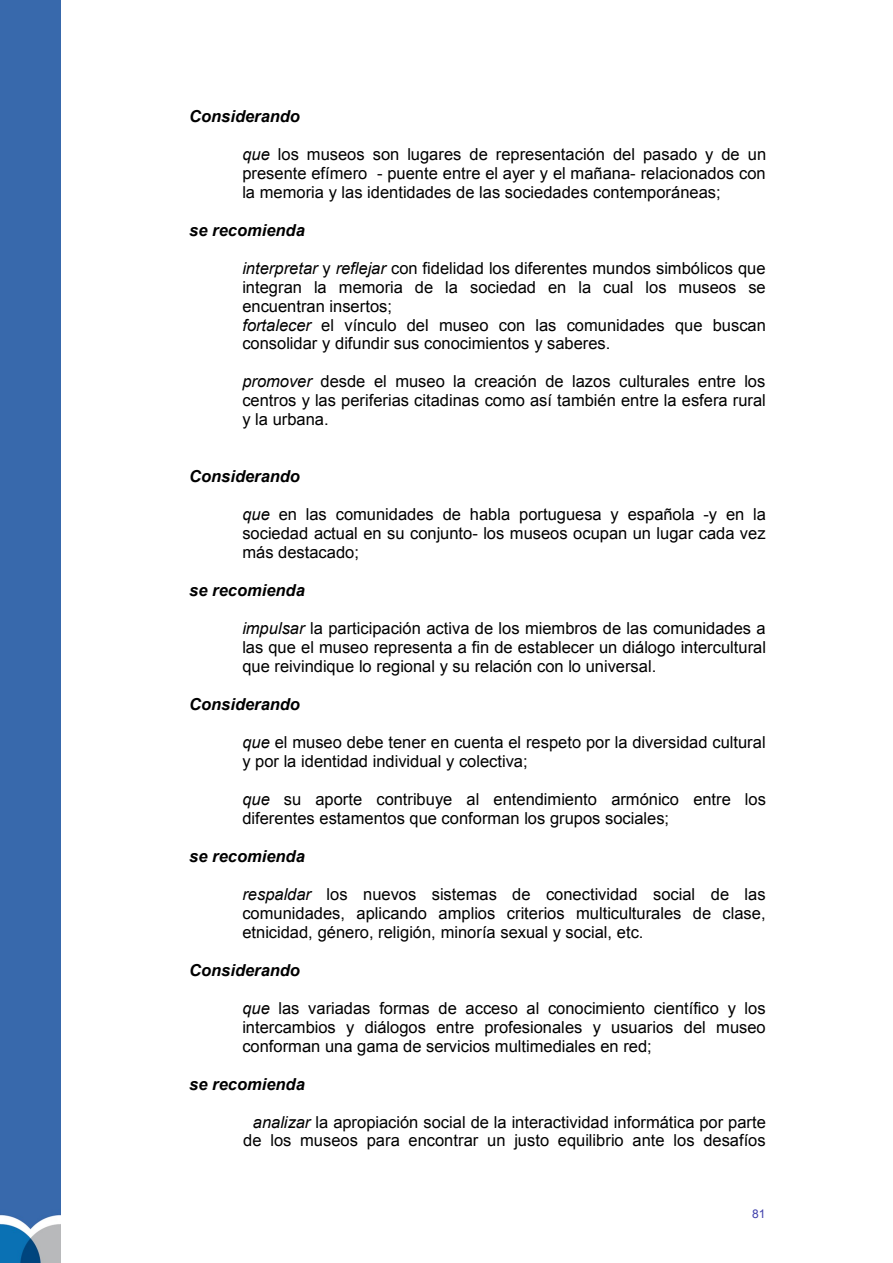
<style>
.page{position:relative;width:893px;height:1263px;background:#fff}
.page>*{position:absolute;margin:0;border:0;box-sizing:border-box;transform-origin:0 0}
.t1{font:16.5px/18.9px "Arial";color:#000;text-align:justify}
.t2{font:italic 700 16.5px "Arial";color:#000}
.t3{font:12px "Arial";color:#4040ab}
.s1{font-style:italic}
</style>
<div class="page">
<div style="left:0;top:0;width:61px;height:1263px;background:#3869ac"></div>
<p class="t2" style="left:189px;top:107px;width:112px">Considerando</p>
<p class="t1" style="left:242px;top:145px;width:525px"><span class="s1">que</span> los museos son lugares de representación del pasado y de un presente efímero - puente entre el ayer y el mañana- relacionados con la memoria y las identidades de las sociedades contemporáneas;</p>
<p class="t2" style="left:189px;top:221px;width:117px">se recomienda</p>
<p class="t1" style="left:242px;top:258px;width:525px;text-align:left"><span class="s1">interpretar</span> y <span class="s1">reflejar</span> con fidelidad los diferentes mundos simbólicos que integran la memoria de la sociedad en la cual los museos se encuentran insertos;<br><span class="s1">fortalecer</span> el vínculo del museo con las comunidades que buscan consolidar y difundir sus conocimientos y saberes.</p>
<p class="t1" style="left:242px;top:372px;width:525px"><span class="s1">promover</span> desde el museo la creación de lazos culturales entre los centros y las periferias citadinas como así también entre la esfera rural y la urbana.</p>
<p class="t2" style="left:189px;top:467px;width:112px">Considerando</p>
<p class="t1" style="left:242px;top:505px;width:525px"><span class="s1">que</span> en las comunidades de habla portuguesa y española -y en la sociedad actual en su conjunto- los museos ocupan un lugar cada vez más destacado;</p>
<p class="t2" style="left:189px;top:581px;width:117px">se recomienda</p>
<p class="t1" style="left:242px;top:619px;width:525px"><span class="s1">impulsar</span> la participación activa de los miembros de las comunidades a las que el museo representa a fin de establecer un diálogo intercultural que reivindique lo regional y su relación con lo universal.</p>
<p class="t2" style="left:189px;top:695px;width:112px">Considerando</p>
<p class="t1" style="left:242px;top:733px;width:525px"><span class="s1">que</span> el museo debe tener en cuenta el respeto por la diversidad cultural y por la identidad individual y colectiva;</p>
<p class="t1" style="left:242px;top:790px;width:525px"><span class="s1">que</span> su aporte contribuye al entendimiento armónico entre los diferentes estamentos que conforman los grupos sociales;</p>
<p class="t2" style="left:189px;top:847px;width:117px">se recomienda</p>
<p class="t1" style="left:242px;top:885px;width:524px"><span class="s1">respaldar</span> los nuevos sistemas de conectividad social de las comunidades, aplicando amplios criterios multiculturales de clase, etnicidad, género, religión, minoría sexual y social, etc.</p>
<p class="t2" style="left:189px;top:961px;width:112px">Considerando</p>
<p class="t1" style="left:242px;top:998px;width:525px"><span class="s1">que</span> las variadas formas de acceso al conocimiento científico y los intercambios y diálogos entre profesionales y usuarios del museo conforman una gama de servicios multimediales en red;</p>
<p class="t2" style="left:189px;top:1075px;width:117px">se recomienda</p>
<p class="t1" style="left:243px;top:1112px;width:524px;text-align:center"><span class="s1">analizar</span> la apropiación social de la interactividad informática por parte de los museos para encontrar un justo equilibrio ante los desafíos</p>
<p class="t3" style="left:752px;top:1206px;width:15px">81</p>
</div>
